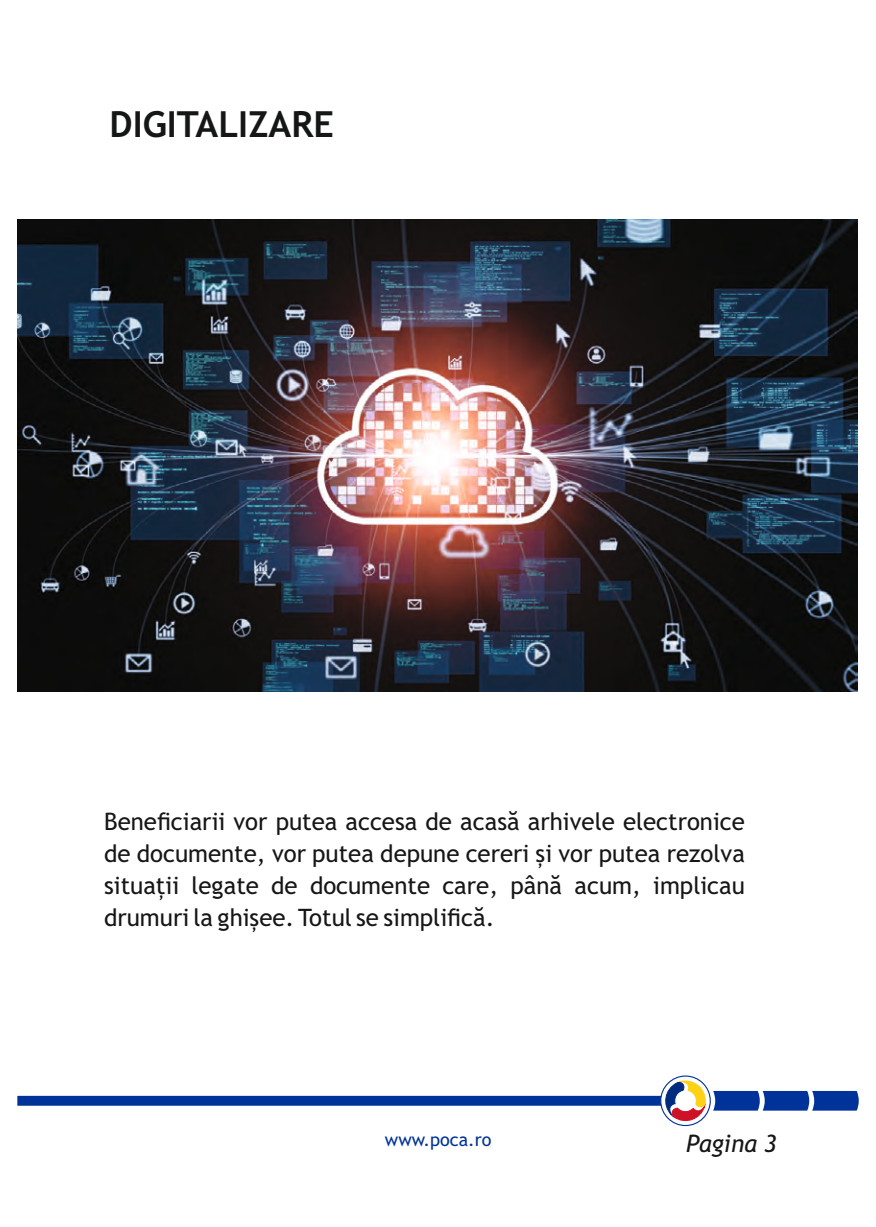
<style>
.page{position:relative;width:876px;height:1227px;background:#fff}
.page>*{position:absolute;margin:0;border:0;box-sizing:border-box;transform-origin:0 0}
.t1{font:700 36px "Trebuchet MS";color:#151616}
.t2{font:24px/32px "Trebuchet MS";color:#151616;text-align:justify}
.t3{font:italic 24px "Trebuchet MS";color:#151616}
.t4{font:18px "Trebuchet MS";color:#039}
</style>
<div class="page">
<div style="left:659px;top:1075px;width:51px;height:51px;border:1px solid #039;border-radius:50%"></div>
<svg style="left:713px;top:1091px;width:145px;height:19px;background:#1443a1"></svg>
<svg style="left:17px;top:1078px;width:688px;height:47px"></svg>
<img style="left:18px;top:219px;width:839px;height:472px">
<h1 class="t1" style="left:109px;top:110px;width:226px">DIGITALIZARE</h1>
<p class="t2" style="left:104px;top:807px;width:642px">Beneficiarii vor putea accesa de acasă arhivele electronice de documente, vor putea depune cereri și vor putea rezolva situații legate de documente care, până acum, implicau drumuri la ghișee. Totul se simplifică.</p>
<p class="t4" style="left:385px;top:1133px;width:108px">www.poca.ro</p>
<p class="t3" style="left:685px;top:1134px;width:92px">Pagina 3</p>
</div>
